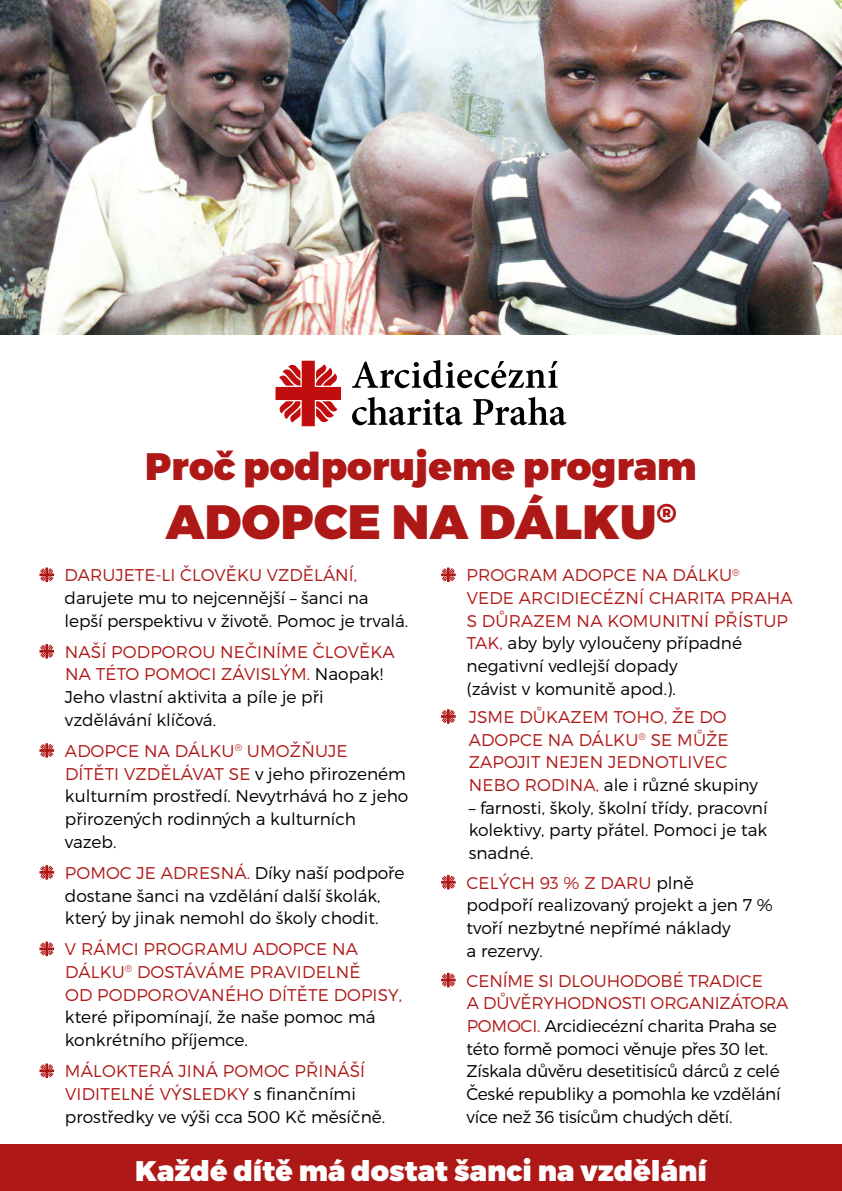
<style>
.page{position:relative;width:842px;height:1191px;background:#fff}
.page>*{position:absolute;margin:0;border:0;box-sizing:border-box;transform-origin:0 0}
.t1{font:900 48.2px "Montserrat";letter-spacing:.01em;color:#ae1917}
.t2{font:900 38.2px "Montserrat";color:#ae1917}
.t3{font:900 28.3px "Montserrat";color:#fff}
.t4{font:300 17px/22.7px "Montserrat";color:#000}
.t5{font:300 17px/22.7px "Montserrat";letter-spacing:.01em;color:#ae1917}
.s1{color:#ae1917}
.s2{color:#000}
</style>
<div class="page">
<svg style="left:275px;top:361px;width:66px;height:65px"></svg>
<svg style="left:352px;top:360px;width:206px;height:28px"></svg>
<svg style="left:352px;top:397px;width:111px;height:28px"></svg>
<svg style="left:473px;top:397px;width:93px;height:28px"></svg>
<img style="left:0;top:0;width:842px;height:334px">
<div style="left:0;top:1144px;width:842px;height:47px;background:#ae1917"></div>
<svg style="left:39px;top:567px;width:15px;height:15px"></svg>
<svg style="left:39px;top:644px;width:15px;height:14px"></svg>
<svg style="left:39px;top:743px;width:15px;height:14px"></svg>
<svg style="left:39px;top:865px;width:15px;height:14px"></svg>
<svg style="left:39px;top:941px;width:15px;height:15px"></svg>
<svg style="left:39px;top:1063px;width:15px;height:15px"></svg>
<svg style="left:441px;top:567px;width:15px;height:15px"></svg>
<svg style="left:441px;top:709px;width:15px;height:14px"></svg>
<svg style="left:441px;top:875px;width:15px;height:14px"></svg>
<svg style="left:441px;top:972px;width:15px;height:15px"></svg>
<h2 class="t2" style="left:145px;top:442px;width:553px">Proč podporujeme program</h2>
<h1 class="t1" style="left:166px;top:492px;width:512px">Adopce na dálku<sup>®</sup></h1>
<p class="t5" style="left:65px;top:563px;width:294px">Darujete-li člověku vzdělání,</p>
<p class="t4" style="left:65px;top:586px;width:345px">darujete mu to nejcennější – šanci na lepší perspektivu v životě. Pomoc je trvalá.</p>
<p class="t4" style="left:65px;top:640px;width:331px"><span class="s1">Naší podporou nečiníme člověka na této pomoci závislým.</span> N aopak!<br>Jeho vlastní aktivita a píle je při vzdělávání klíčová.</p>
<p class="t4" style="left:65px;top:739px;width:345px"><span class="s1">Adopce na dálku</span><sup>®</sup> <span class="s1">umožňuje<br>dítěti vzd ělávat se</span> v jeho přirozeném kulturním prostředí. N evytrhává ho z jeho přirozených rodinných a kulturních vazeb.</p>
<p class="t4" style="left:65px;top:861px;width:341px"><span class="s1">Pomoc je ad resná.</span> Díky naší podpoře dostane šanci na vzdělání další školák, který by jinak nemohl do školy chodit.</p>
<p class="t5" style="left:65px;top:937px;width:339px">V rámci programu Adopce na dálku<sup>®</sup> dostáváme pravidelně<br>od podporovaného dítěte dopisy,</p>
<p class="t4" style="left:65px;top:1005px;width:312px">které připomínají, že naše pomoc má konkrétního příjemce.</p>
<p class="t4" style="left:65px;top:1059px;width:322px"><span class="s1">Málokterá jiná pomoc přináší viditelné výsledky</span> s finančními prostředky ve výši cca 500 Kč měsíčně.</p>
<p class="t5" style="left:467px;top:563px;width:327px">Program Adopce na dálku<sup>®<br></sup>vede Arcidiecézní charita Praha s důrazem na komunitní přístup tak, <span class="s2">aby byly vyloučeny případné negativní vedlejší dopady<br>(závist v komunitě apod.).</span></p>
<p class="t5" style="left:469px;top:705px;width:291px">Jsme důkazem toho, že do<br>Adopce na dálku<sup>®</sup> se může zapojit nejen jednotlivec nebo rodina, <span class="s2">ale i různé skupiny</span></p>
<p class="t4" style="left:469px;top:796px;width:301px;text-align:justify">– farnosti, školy, školní třídy, pracovní kolektivy, party přátel. Pomoci je tak snadné.</p>
<p class="t4" style="left:467px;top:871px;width:308px"><span class="s1">Celých 93 % z daru</span> plně<br>podpoří realizovaný projekt a jen 7 % tvoří nezbytné nepřímé náklady<br>a rezervy.</p>
<p class="t4" style="left:467px;top:969px;width:323px"><span class="s1">Ceníme si dlouhodobé tradice<br>a důvěryhodnosti organizátora pomoci.</span> Arcidiecézní charita Praha se této formě pomoci věnuje přes 30 let.<br>Získala důvěru desetitisíců dárců z celé České republiky a pomohla ke vzdělání více než 36 tisícům chudých dětí.</p>
<h3 class="t3" style="left:135px;top:1153px;width:573px">Každé dítě má dostat šanci na vzdělání</h3>
</div>
